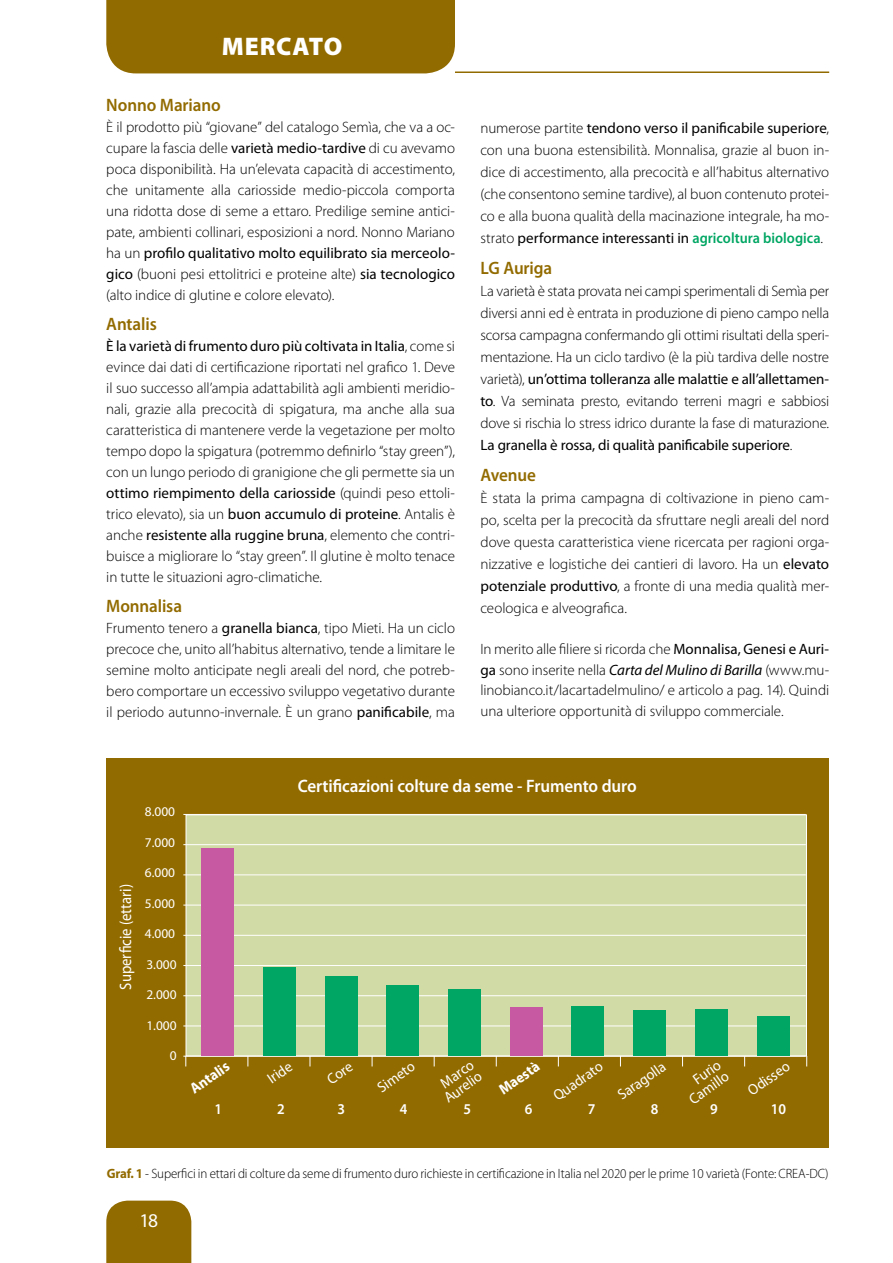
<style>
.page{position:relative;width:893px;height:1263px;background:#fff}
.page>*{position:absolute;margin:0;border:0;box-sizing:border-box;transform-origin:0 0}
.t1{font:900 25.5px "Myriad Pro";letter-spacing:.03em;color:#fff}
.t2{font:19.5px "Myriad Pro";color:#fff}
.t3{font:600 18px "Myriad Pro";letter-spacing:-.005em;color:#926b00;scale:.95 1}
.t4{font:600 18px "Myriad Pro";letter-spacing:-.005em;color:#fff;scale:.95 1}
.t5{font:16.5px "Myriad Pro";color:#fff;scale:.89 1}
.t6{font:300 15px/21px "Myriad Pro";letter-spacing:-.005em;color:#000;text-align:justify}
.t7{font:15px/14.2px "Myriad Pro";color:#fff;text-align:center;scale:.95 1}
.t8{font:700 15px "Myriad Pro";color:#fff;scale:.95 1}
.t9{font:600 15px "Myriad Pro";color:#fff;scale:.95 1}
.t10{font:300 13.5px "Myriad Pro";letter-spacing:-.01em;color:#000;scale:.96 1}
.t11{font:13.35px "Myriad Pro";color:#fff}
.s1{font-weight:400}
.s2{font-weight:600;color:#00a663}
.s3{font-weight:400;font-style:italic}
.s4{font-weight:700;color:#926b00}
</style>
<div class="page">
<div style="left:106px;top:0;width:349px;height:73px;background:#926b00"></div>
<div style="left:106px;top:1200px;width:85px;height:63px;background:#926b00"></div>
<hr style="left:455px;top:71px;width:374px;height:2px;background:#926b00">
<div style="left:106px;top:758px;width:723px;height:390px;background:#926b00"></div>
<div style="left:186px;top:814px;width:621px;height:242px;background:#d1dba5;border:1px solid #fff"></div>
<hr style="left:183px;top:905px;width:623px;height:1px;background:#fff">
<hr style="left:183px;top:935px;width:623px;height:1px;background:#fff">
<hr style="left:183px;top:965px;width:623px;height:1px;background:#fff">
<hr style="left:183px;top:995px;width:623px;height:1px;background:#fff">
<hr style="left:183px;top:1025px;width:623px;height:1px;background:#fff">
<hr style="left:183px;top:1056px;width:623px;height:1px;background:#fff">
<hr style="left:183px;top:814px;width:623px;height:1px;background:#fff">
<hr style="left:183px;top:874px;width:623px;height:1px;background:#fff">
<hr style="left:183px;top:844px;width:623px;height:1px;background:#fff">
<div style="left:202px;top:848px;width:32px;height:207px;background:#c659a1"></div>
<div style="left:263px;top:966px;width:32px;height:89px;background:#00a663"></div>
<div style="left:325px;top:976px;width:32px;height:79px;background:#00a663"></div>
<div style="left:387px;top:985px;width:32px;height:70px;background:#00a663"></div>
<div style="left:448px;top:989px;width:32px;height:66px;background:#00a663"></div>
<div style="left:510px;top:1006px;width:32px;height:49px;background:#c659a1"></div>
<div style="left:572px;top:1006px;width:32px;height:49px;background:#00a663"></div>
<div style="left:634px;top:1010px;width:32px;height:45px;background:#00a663"></div>
<div style="left:695px;top:1009px;width:32px;height:46px;background:#00a663"></div>
<div style="left:757px;top:1016px;width:32px;height:39px;background:#00a663"></div>
<h1 class="t1" style="left:222px;top:29px;width:122px">MERCATO</h1>
<p class="t3" style="left:106px;top:94px;width:122px">Nonno Mariano</p>
<p class="t6" style="left:106px;top:117px;width:350px">È il prodotto più “giovane” del catalogo Semìa, che va a oc&shy;cupare la fascia delle <span class="s1">varietà medio-tardive</span> di cu avevamo poca disponibilità. Ha un’elevata capacità di accestimento, che unitamente alla cariosside medio-piccola comporta una ridotta dose di seme a ettaro. Predilige semine antici&shy;pate, ambienti collinari, esposizioni a nord. Nonno Mariano ha un <span class="s1">profilo qualitativo molto equilibrato sia merceolo&shy;gico</span> (buoni pesi ettolitrici e proteine alte) <span class="s1">sia tecnologico </span>(alto indice di glutine e colore elevato).</p>
<p class="t3" style="left:106px;top:312px;width:55px">Antalis</p>
<p class="t6" style="left:106px;top:335px;width:350px"><span class="s1">È la varietà di frumento duro più coltivata in Italia</span>, come si evince dai dati di certificazione riportati nel grafico 1. Deve il suo successo all’ampia adattabilità agli ambienti meridio&shy;nali, grazie alla precocità di spigatura, ma anche alla sua caratteristica di mantenere verde la vegetazione per molto tempo dopo la spigatura (potremmo definirlo “stay green”), con un lungo periodo di granigione che gli permette sia un <span class="s1">ottimo riempimento della cariosside</span> (quindi peso ettoli&shy;trico elevato), sia un <span class="s1">buon accumulo di proteine</span>. Antalis è anche <span class="s1">resistente alla ruggine bruna</span>, elemento che contri&shy;buisce a migliorare lo “stay green”. Il glutine è molto tenace in tutte le situazioni agro-climatiche.</p>
<p class="t3" style="left:106px;top:594px;width:81px">Monnalisa</p>
<p class="t6" style="left:106px;top:617px;width:350px">Frumento tenero a <span class="s1">granella bianca</span>, tipo Mieti. Ha un ciclo precoce che, unito all’habitus alternativo, tende a limitare le semine molto anticipate negli areali del nord, che potreb&shy;bero comportare un eccessivo sviluppo vegetativo durante il periodo autunno-invernale. È un grano <span class="s1">panificabile</span>, ma</p>
<p class="t6" style="left:480px;top:117px;width:350px;line-height:22px">numerose partite <span class="s1">tendono verso il panificabile superiore</span>, con una buona estensibilità. Monnalisa, grazie al buon in&shy;dice di accestimento, alla precocità e all’habitus alternativo (che consentono semine tardive), al buon contenuto protei&shy;co e alla buona qualità della macinazione integrale, ha mo&shy;strato <span class="s1">performance interessanti in</span> <span class="s2">agricoltura biologica</span>.</p>
<p class="t3" style="left:480px;top:256px;width:77px">LG Auriga</p>
<p class="t6" style="left:480px;top:279px;width:350px;line-height:22px">La varietà è stata provata nei campi sperimentali di Semìa per diversi anni ed è entrata in produzione di pieno campo nella scorsa campagna confermando gli ottimi risultati della speri&shy;mentazione. Ha un ciclo tardivo (è la più tardiva delle nostre varietà), <span class="s1">un’ottima tolleranza alle malattie e all’allettamen&shy;to</span>. Va seminata presto, evitando terreni magri e sabbiosi dove si rischia lo stress idrico durante la fase di maturazione.<br><span class="s1">La granella è rossa, di qualità panificabile superiore</span>.</p>
<p class="t3" style="left:480px;top:463px;width:60px">Avenue</p>
<p class="t6" style="left:480px;top:486px;width:350px;line-height:22px">È stata la prima campagna di coltivazione in pieno cam&shy;po, scelta per la precocità da sfruttare negli areali del nord dove questa caratteristica viene ricercata per ragioni orga&shy;nizzative e logistiche dei cantieri di lavoro. Ha un <span class="s1">elevato potenziale produttivo</span>, a fronte di una media qualità mer&shy;ceologica e alveografica.</p>
<p class="t6" style="left:480px;top:638px;width:350px;line-height:20.5px">In merito alle filiere si ricorda che <span class="s1">Monnalisa, Genesi e Auri&shy;ga</span> sono inserite nella <span class="s3">Carta del Mulino di Barilla</span> (www.mu&shy;linobianco.it/lacartadelmulino/ e articolo a pag. 14). Quindi una ulteriore opportunità di sviluppo commerciale.</p>
<p class="t5" style="left:115px;top:990px;width:120px;rotate:-90deg">Superficie (ettari)</p>
<p class="t11" style="left:145px;top:804px;width:32px">8.000</p>
<p class="t11" style="left:145px;top:834px;width:32px">7.000</p>
<p class="t11" style="left:145px;top:865px;width:32px">6.000</p>
<p class="t11" style="left:145px;top:895px;width:32px">5.000</p>
<p class="t11" style="left:145px;top:926px;width:32px">4.000</p>
<p class="t11" style="left:146px;top:956px;width:32px">3.000</p>
<p class="t11" style="left:146px;top:987px;width:32px">2.000</p>
<p class="t11" style="left:146px;top:1017px;width:32px">1.000</p>
<p class="t11" style="left:170px;top:1048px;width:8px">0</p>
<p class="t4" style="left:298px;top:774px;width:358px">Certificazioni colture da seme - Frumento duro</p>
<p class="t8" style="left:186px;top:1082px;width:48px;rotate:-35deg">Antalis</p>
<p class="t7" style="left:265px;top:1074px;width:30px;rotate:-35deg">Iride</p>
<p class="t7" style="left:324px;top:1074px;width:31px;rotate:-35deg">Core</p>
<p class="t7" style="left:375px;top:1083px;width:46px;rotate:-35deg">Simeto</p>
<p class="t8" style="left:495px;top:1083px;width:50px;rotate:-35deg">Maestà</p>
<p class="t7" style="left:551px;top:1091px;width:61px;rotate:-35deg">Quadrato</p>
<p class="t7" style="left:615px;top:1090px;width:59px;rotate:-35deg">Saragolla</p>
<p class="t7" style="left:745px;top:1086px;width:51px;rotate:-35deg">Odisseo</p>
<p class="t7" style="left:433px;top:1081px;width:46px;rotate:-35deg">Marco<br>Aurelio</p>
<p class="t7" style="left:678px;top:1083px;width:49px;text-align:right;rotate:-35deg">Furio<br>Camillo</p>
<p class="t9" style="left:214px;top:1099px;width:10px">1</p>
<p class="t9" style="left:277px;top:1099px;width:10px">2</p>
<p class="t9" style="left:338px;top:1099px;width:10px">3</p>
<p class="t9" style="left:400px;top:1099px;width:10px">4</p>
<p class="t9" style="left:463px;top:1099px;width:10px">5</p>
<p class="t9" style="left:525px;top:1099px;width:10px">6</p>
<p class="t9" style="left:588px;top:1099px;width:10px">7</p>
<p class="t9" style="left:651px;top:1099px;width:10px">8</p>
<p class="t9" style="left:710px;top:1099px;width:10px">9</p>
<p class="t9" style="left:771px;top:1099px;width:18px">10</p>
<p class="t10" style="left:107px;top:1165px;width:753px"><span class="s4">Graf. 1</span> - Superfici in ettari di colture da seme di frumento duro richieste in certificazione in Italia nel 2020 per le prime 10 varietà (Fonte: CREA-DC)</p>
<h2 class="t2" style="left:139px;top:1208px;width:20px">18</h2>
</div>
